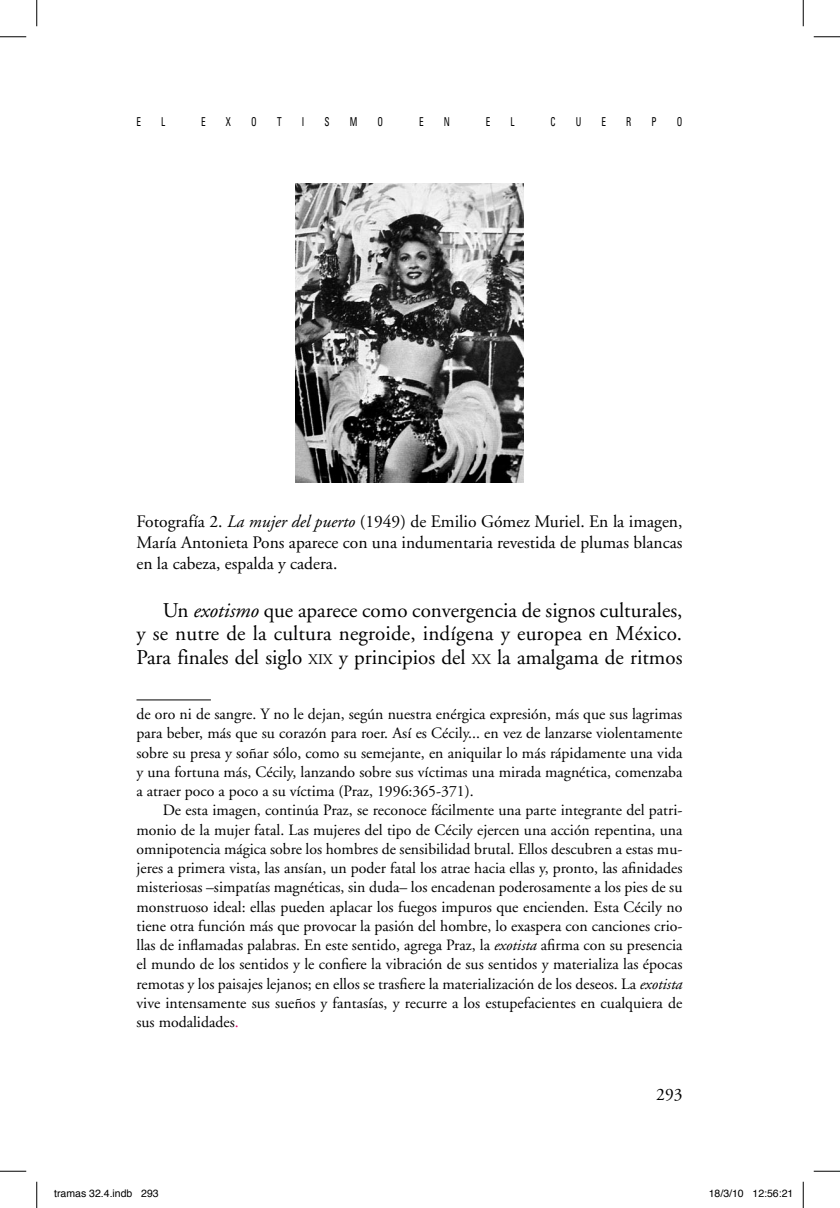
<style>
.page{position:relative;width:840px;height:1208px;background:#fff}
.page>*{position:absolute;margin:0;border:0;box-sizing:border-box;transform-origin:0 0}
.t1{font:21px/23.6px "Adobe Garamond";color:#000;text-align:justify}
.t2{font:17.5px/21px "Adobe Garamond";color:#000;text-align:justify}
.t3{font:15.75px/19.2px "Adobe Garamond";color:#000;text-align:justify}
.t4{font:condensed 12.25px "Univers";color:#000;scale:.75 1}
.t5{font:10.5px "Helvetica";color:#000}
.s1{font-style:italic}
.s2{font-size:14.7px}
.s3{color:#dc006b}
</style>
<div class="page">
<img style="left:295px;top:184px;width:229px;height:298px">
<hr style="left:136px;top:699px;width:75px;height:1px;background:#000">
<svg style="left:0;top:36px;width:26px;height:1px"></svg>
<svg style="left:814px;top:36px;width:26px;height:1px"></svg>
<svg style="left:0;top:1170px;width:26px;height:1px"></svg>
<svg style="left:814px;top:1170px;width:26px;height:1px"></svg>
<svg style="left:36px;top:0;width:1px;height:26px"></svg>
<svg style="left:36px;top:1181px;width:1px;height:27px"></svg>
<svg style="left:803px;top:0;width:1px;height:26px"></svg>
<svg style="left:803px;top:1181px;width:1px;height:27px"></svg>
<p class="t4" style="left:136px;top:113px;width:8px">E</p>
<p class="t4" style="left:161px;top:113px;width:7px">L</p>
<p class="t4" style="left:201px;top:113px;width:8px">E</p>
<p class="t4" style="left:226px;top:113px;width:8px">X</p>
<p class="t4" style="left:251px;top:113px;width:9px">O</p>
<p class="t4" style="left:277px;top:113px;width:8px">T</p>
<p class="t4" style="left:302px;top:113px;width:5px">I</p>
<p class="t4" style="left:325px;top:113px;width:8px">S</p>
<p class="t4" style="left:350px;top:113px;width:12px">M</p>
<p class="t4" style="left:378px;top:113px;width:9px">O</p>
<p class="t4" style="left:419px;top:113px;width:8px">E</p>
<p class="t4" style="left:444px;top:113px;width:10px">N</p>
<p class="t4" style="left:486px;top:113px;width:8px">E</p>
<p class="t4" style="left:511px;top:113px;width:7px">L</p>
<p class="t4" style="left:550px;top:113px;width:8px">C</p>
<p class="t4" style="left:576px;top:113px;width:7px">U</p>
<p class="t4" style="left:602px;top:113px;width:8px">E</p>
<p class="t4" style="left:626px;top:113px;width:8px">R</p>
<p class="t4" style="left:652px;top:113px;width:8px">P</p>
<p class="t4" style="left:677px;top:113px;width:9px">O</p>
<p class="t2" style="left:136px;top:512px;width:548px">Fotografía 2. <span class="s1">La mujer del puerto</span> (1949) de Emilio Gómez Muriel. En la imagen, María Antonieta Pons aparece con una indumentaria revestida de plumas blancas en la cabeza, espalda y cadera.</p>
<h1 class="t1" style="left:136px;top:599px;width:547px;text-indent:26px">Un <span class="s1">exotismo</span> que aparece como convergencia de signos culturales, y se nutre de la cultura negroide, indígena y europea en México.<br>Para finales del siglo <span class="s2">XIX</span> y principios del <span class="s2">XX</span> la amalgama de ritmos</h1>
<p class="t3" style="left:136px;top:705px;width:548px">de oro ni de sangre. Y no le dejan, según nuestra enérgica expresión, más que sus lagrimas para beber, más que su corazón para roer. Así es Cécily... en vez de lanzarse violentamente sobre su presa y soñar sólo, como su semejante, en aniquilar lo más rápidamente una vida y una fortuna más, Cécily, lanzando sobre sus víctimas una mirada magnética, comenzaba a atraer poco a poco a su víctima (Praz, 1996:365-371).</p>
<p class="t3" style="left:136px;top:801px;width:548px;text-indent:26px">De esta imagen, continúa Praz, se reconoce fácilmente una parte integrante del patri&shy;monio de la mujer fatal. Las mujeres del tipo de Cécily ejercen una acción repentina, una omnipotencia mágica sobre los hombres de sensibilidad brutal. Ellos descubren a estas mu&shy;jeres a primera vista, las ansían, un poder fatal los atrae hacia ellas y, pronto, las afinidades misteriosas –simpatías magnéticas, sin duda– los encadenan poderosamente a los pies de su monstruoso ideal: ellas pueden aplacar los fuegos impuros que encienden. Esta Cécily no tiene otra función más que provocar la pasión del hombre, lo exaspera con canciones crio&shy;llas de inflamadas palabras. En este sentido, agrega Praz, la <span class="s1">exotista</span> afirma con su presencia el mundo de los sentidos y le confiere la vibración de sus sentidos y materializa las épocas remotas y los paisajes lejanos; en ellos se trasfiere la materialización de los deseos. La <span class="s1">exotista </span>vive intensamente sus sueños y fantasías, y recurre a los estupefacientes en cualquiera de sus modalidades<span class="s3">.</span></p>
<p class="t2" style="left:656px;top:1084px;width:28px">293</p>
<p class="t5" style="left:54px;top:1185px;width:106px">tramas 32.4.indb 293</p>
<p class="t5" style="left:709px;top:1185px;width:86px">18/3/10 12:56:21</p>
</div>
